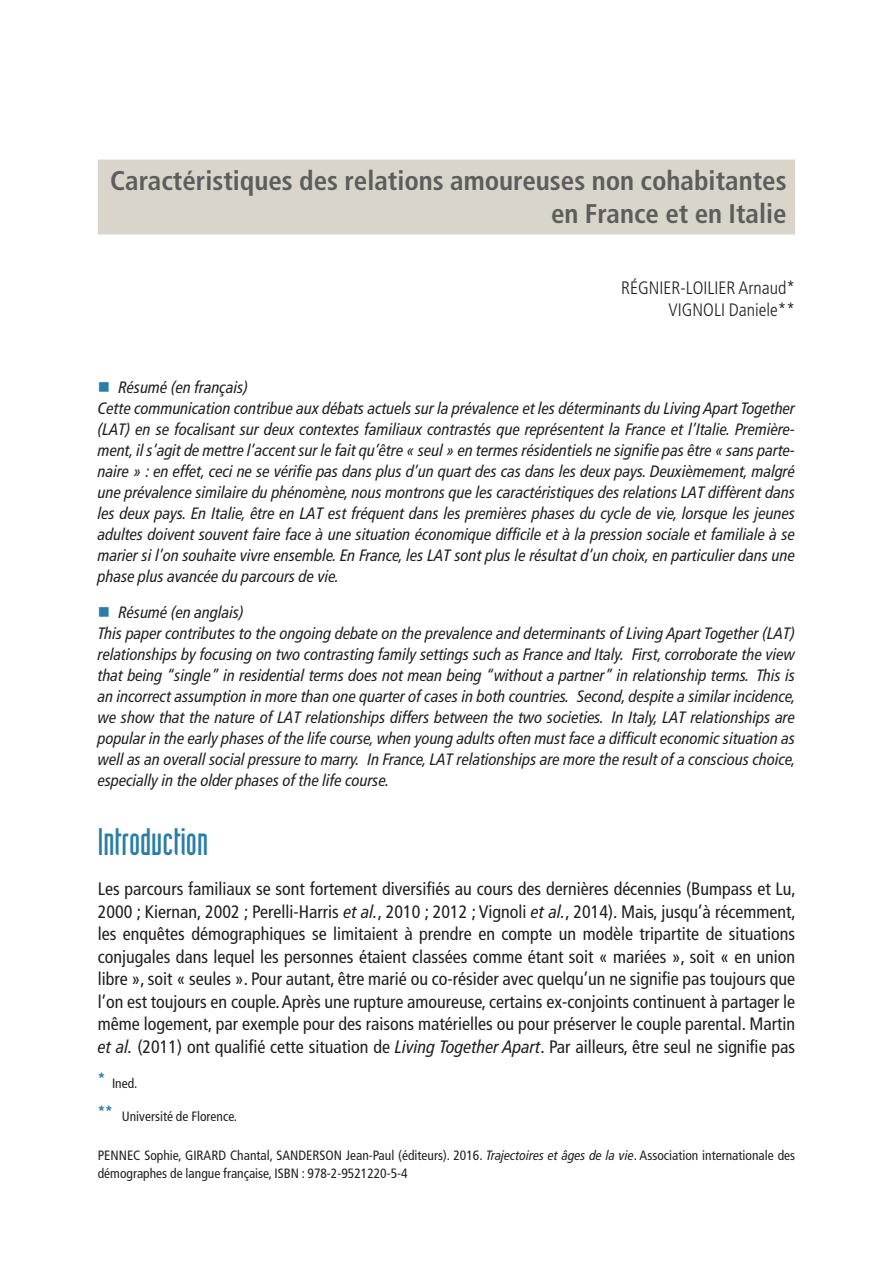
<style>
.page{position:relative;width:893px;height:1263px;background:#fff}
.page>*{position:absolute;margin:0;border:0;box-sizing:border-box;transform-origin:0 0}
.T1{font:37.5px "Industria Solid";color:#2a7da6}
.Chap_Titre{font:700 condensed 27px/33px "Frutiger LT Std";color:#5d5d5d;text-align:right}
.Texte_courant{font:condensed 18px/22.5px "Frutiger LT Std";color:#231f20;text-align:justify}
.Chap_Auteur{font:300 condensed 18px/22.5px "Frutiger LT Std";color:#231f20;text-align:right}
.Résumé_suite{font:italic condensed 16.5px/21px "Frutiger LT Com";color:#231f20;text-align:justify}
.Note_de_bas_de_page{font:condensed 13.5px/18px "Frutiger LT Std";color:#231f20}
.s1{font-family:"Frutiger LT Com";font-style:italic}
</style>
<div class="page">
<div style="left:98px;top:160px;width:697px;height:75px;background:#dad5cb"></div>
<p class="Chap_Titre" style="left:110px;top:165px;width:678px">Caractéristiques des relations amoureuses non cohabitantes en France et en Italie</p>
<p class="Chap_Auteur" style="left:621px;top:277px;width:175px">RÉGNIER-LOILIER Arnaud*<br>VIGNOLI Daniele**</p>
<p class="Résumé_suite" style="left:118px;top:376px;width:131px">Résumé (en français)</p>
<p class="Résumé_suite" style="left:98px;top:397px;width:699px">Cette communication contribue aux débats actuels sur la prévalence et les déterminants du Living Apart Together (LAT) en se focalisant sur deux contextes familiaux contrastés que représentent la France et l’Italie. Première&shy;ment, il s’agit de mettre l’accent sur le fait qu’être « seul » en termes résidentiels ne signifie pas être « sans parte&shy;naire » : en effet, ceci ne se vérifie pas dans plus d’un quart des cas dans les deux pays. Deuxièmement, malgré une prévalence similaire du phénomène, nous montrons que les caractéristiques des relations LAT diffèrent dans les deux pays. En Italie, être en LAT est fréquent dans les premières phases du cycle de vie, lorsque les jeunes adultes doivent souvent faire face à une situation économique difficile et à la pression sociale et familiale à se marier si l’on souhaite vivre ensemble. En France, les LAT sont plus le résultat d’un choix, en particulier dans une phase plus avancée du parcours de vie.</p>
<p class="Résumé_suite" style="left:118px;top:601px;width:127px">Résumé (en anglais)</p>
<p class="Résumé_suite" style="left:98px;top:622px;width:699px">This paper contributes to the ongoing debate on the prevalence and determinants of Living Apart Together (LAT) relationships by focusing on two contrasting family settings such as France and Italy. First, corroborate the view that being “single” in residential terms does not mean being “without a partner” in relationship terms. This is an incorrect assumption in more than one quarter of cases in both countries. Second, despite a similar incidence, we show that the nature of LAT relationships differs between the two societies. In Italy, LAT relationships are popular in the early phases of the life course, when young adults often must face a difficult economic situation as well as an overall social pressure to marry. In France, LAT relationships are more the result of a conscious choice, especially in the older phases of the life course.</p>
<p class="T1" style="left:98px;top:821px;width:112px">Introduction</p>
<p class="Texte_courant" style="left:98px;top:878px;width:700px">Les parcours familiaux se sont fortement diversifiés au cours des dernières décennies (Bumpass et Lu, 2000 ; Kiernan, 2002 ; Perelli-Harris <span class="s1">et al.</span>, 2010 ; 2012 ; Vignoli <span class="s1">et al.</span>, 2014). Mais, jusqu’à récemment, les enquêtes démographiques se limitaient à prendre en compte un modèle tripartite de situations conjugales dans lequel les personnes étaient classées comme étant soit « mariées », soit « en union libre », soit « seules ». Pour autant, être marié ou co-résider avec quelqu’un ne signifie pas toujours que l’on est toujours en couple. Après une rupture amoureuse, certains ex-conjoints continuent à partager le même logement, par exemple pour des raisons matérielles ou pour préserver le couple parental. Martin <span class="s1">et al.</span> (2011) ont qualifié cette situation de <span class="s1">Living Together Apart</span>. Par ailleurs, être seul ne signifie pas</p>
<p class="Note_de_bas_de_page" style="left:98px;top:1074px;width:41px"><sup>*</sup> Ined.</p>
<p class="Note_de_bas_de_page" style="left:98px;top:1107px;width:141px"><sup>**</sup> Université de Florence.</p>
<p class="Note_de_bas_de_page" style="left:98px;top:1146px;width:699px">PENNEC Sophie, GIRARD Chantal, SANDERSON Jean-Paul (éditeurs). 2016. <span class="s1">Trajectoires et âges de la vie</span>. Association internationale des démographes de langue française, ISBN : 978-2-9521220-5-4</p>
</div>
